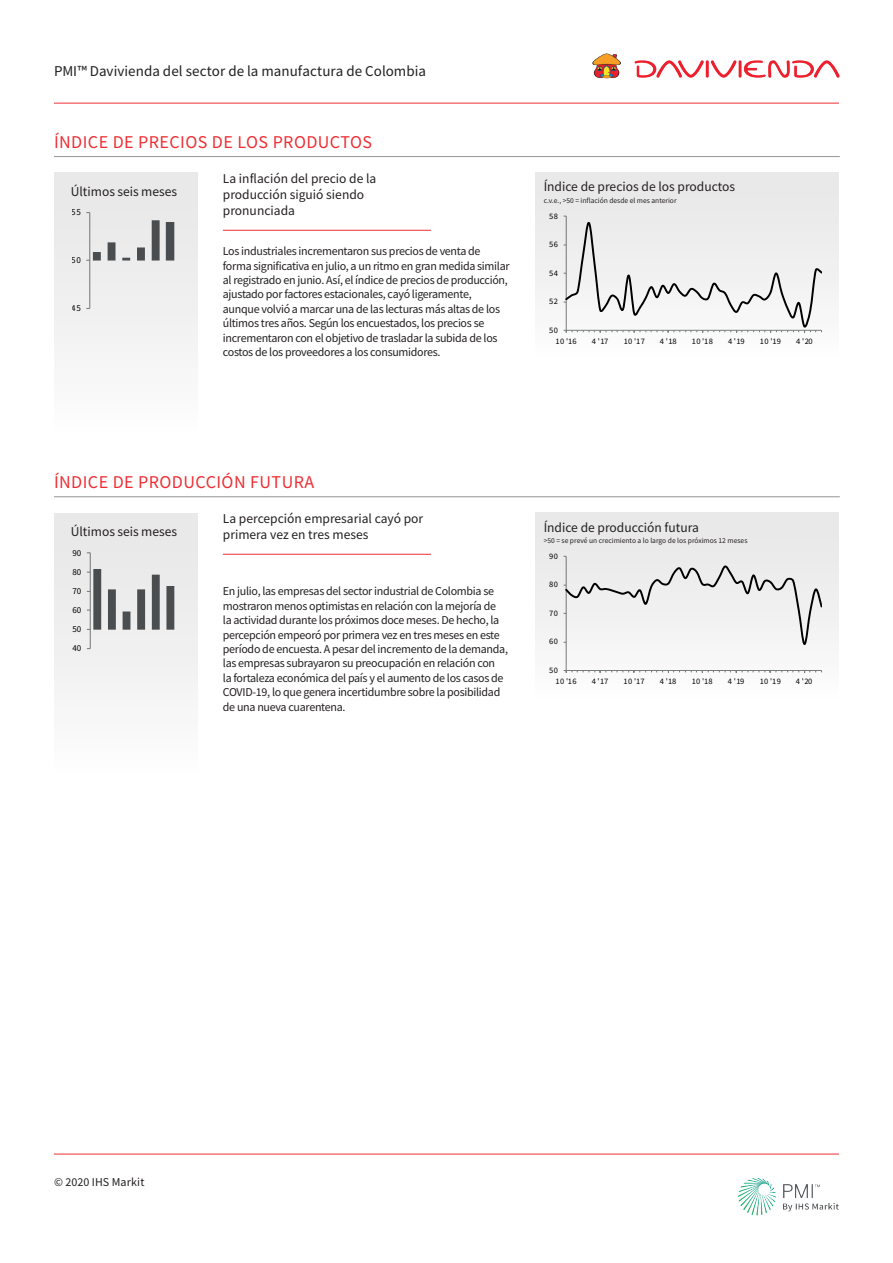
<style>
.page{position:relative;width:893px;height:1263px;background:#fff}
.page>*{position:absolute;margin:0;border:0;box-sizing:border-box;transform-origin:0 0}
.t1{font:18px "Source Sans Pro";letter-spacing:.025em;color:#ee2e33}
.t2{font:15px "Source Sans Pro";letter-spacing:.005em;color:#231f20}
.t3{font:13.5px/16.2px "Source Sans Pro";color:#231f20}
.t4{font:12px/14.4px "Source Sans Pro";letter-spacing:-.025em;color:#231f20}
.t5{font:12px "Source Sans Pro";letter-spacing:.01em;color:#231f20}
.t6{font:9px "Source Sans Pro";letter-spacing:.005em;color:#000001}
.t7{font:8.4px "Source Sans Pro";letter-spacing:.04em;color:#000001}
.t8{font:7.5px "Source Sans Pro";color:#231f20}
</style>
<div class="page">
<hr style="left:54px;top:103px;width:785px;height:1px;background:#ee2e33">
<img style="left:738px;top:1177px;width:101px;height:38px">
<hr style="left:54px;top:1154px;width:785px;height:1px;background:#ee2e33">
<img style="left:592px;top:53px;width:248px;height:26px">
<div style="left:54px;top:173px;width:143px;height:263px;background:#f2f1f1"></div>
<hr style="left:54px;top:156px;width:786px;height:1px;background:#939598">
<div style="left:535px;top:173px;width:304px;height:187px;background:linear-gradient(to right,#f1f1f1,#f1f1f1)"></div>
<svg style="left:564px;top:216px;width:258px;height:117px"></svg>
<div style="left:54px;top:513px;width:143px;height:263px;background:#f2f1f1"></div>
<hr style="left:54px;top:496px;width:786px;height:1px;background:#939598">
<div style="left:535px;top:513px;width:304px;height:187px;background:linear-gradient(to right,#f2f1f2,#f2f2f2)"></div>
<hr style="left:566px;top:556px;width:1px;height:114px;background:#7c7f80">
<svg style="left:564px;top:670px;width:258px;height:3px"></svg>
<svg style="left:564px;top:563px;width:258px;height:83px"></svg>
<hr style="left:89px;top:213px;width:1px;height:95px;background:#7c7f80">
<svg style="left:86px;top:220px;width:88px;height:41px"></svg>
<hr style="left:90px;top:553px;width:1px;height:96px;background:#7c7f80">
<svg style="left:87px;top:569px;width:87px;height:61px"></svg>
<hr style="left:223px;top:230px;width:208px;height:1px;background:#ee2e33">
<hr style="left:223px;top:554px;width:208px;height:1px;background:#ee2e33">
<p class="t2" style="left:54px;top:61px;width:373px">PMI™ Davivienda del sector de la manufactura de Colombia</p>
<h1 class="t1" style="left:54px;top:130px;width:320px">ÍNDICE DE PRECIOS DE LOS PRODUCTOS</h1>
<p class="t3" style="left:71px;top:183px;width:108px">Últimos seis meses</p>
<p class="t6" style="left:72px;top:207px;width:11px">55</p>
<p class="t6" style="left:72px;top:255px;width:11px">50</p>
<p class="t6" style="left:72px;top:302px;width:11px">45</p>
<p class="t3" style="left:223px;top:170px;width:155px">La inflación del precio de la producción siguió siendo pronunciada</p>
<p class="t4" style="left:223px;top:244px;width:288px">Los industriales incrementaron sus precios de venta de forma significativa en julio, a un ritmo en gran medida similar al registrado en junio. Así, el índice de precios de producción, ajustado por factores estacionales, cayó ligeramente, aunque volvió a marcar una de las lecturas más altas de los últimos tres años. Según los encuestados, los precios se incrementaron con el objetivo de trasladar la subida de los costos de los proveedores a los consumidores.</p>
<p class="t3" style="left:544px;top:179px;width:193px">Índice de precios de los productos</p>
<p class="t8" style="left:544px;top:196px;width:134px">c.v.e., &gt;50 = inflación desde el mes anterior</p>
<p class="t7" style="left:549px;top:211px;width:10px">58</p>
<p class="t7" style="left:549px;top:239px;width:10px">56</p>
<p class="t7" style="left:549px;top:268px;width:10px">54</p>
<p class="t7" style="left:549px;top:296px;width:10px">52</p>
<p class="t7" style="left:549px;top:325px;width:10px">50</p>
<p class="t7" style="left:556px;top:336px;width:23px">10 '16</p>
<p class="t7" style="left:592px;top:336px;width:18px">4 '17</p>
<p class="t7" style="left:624px;top:336px;width:23px">10 '17</p>
<p class="t7" style="left:660px;top:336px;width:18px">4 '18</p>
<p class="t7" style="left:692px;top:336px;width:23px">10 '18</p>
<p class="t7" style="left:728px;top:336px;width:18px">4 '19</p>
<p class="t7" style="left:760px;top:336px;width:23px">10 '19</p>
<p class="t7" style="left:796px;top:336px;width:18px">4 '20</p>
<h1 class="t1" style="left:54px;top:471px;width:262px">ÍNDICE DE PRODUCCIÓN FUTURA</h1>
<p class="t3" style="left:71px;top:523px;width:108px">Últimos seis meses</p>
<p class="t6" style="left:72px;top:547px;width:10px">90</p>
<p class="t6" style="left:72px;top:566px;width:10px">80</p>
<p class="t6" style="left:72px;top:585px;width:10px">70</p>
<p class="t6" style="left:72px;top:604px;width:10px">60</p>
<p class="t6" style="left:72px;top:623px;width:10px">50</p>
<p class="t6" style="left:72px;top:642px;width:10px">40</p>
<p class="t3" style="left:223px;top:510px;width:202px">La percepción empresarial cayó por primera vez en tres meses</p>
<p class="t4" style="left:223px;top:584px;width:287px">En julio, las empresas del sector industrial de Colombia se mostraron menos optimistas en relación con la mejoría de<br>la actividad durante los próximos doce meses. De hecho, la percepción empeoró por primera vez en tres meses en este período de encuesta. A pesar del incremento de la demanda, las empresas subrayaron su preocupación en relación con<br>la fortaleza económica del país y el aumento de los casos de COVID-19, lo que genera incertidumbre sobre la posibilidad de una nueva cuarentena.</p>
<p class="t3" style="left:544px;top:519px;width:157px">Índice de producción futura</p>
<p class="t8" style="left:544px;top:536px;width:205px">&gt;50 = se prevé un crecimiento a lo largo de los próximos 12 meses</p>
<p class="t7" style="left:549px;top:551px;width:10px">90</p>
<p class="t7" style="left:549px;top:579px;width:10px">80</p>
<p class="t7" style="left:549px;top:608px;width:10px">70</p>
<p class="t7" style="left:549px;top:636px;width:10px">60</p>
<p class="t7" style="left:549px;top:665px;width:10px">50</p>
<p class="t7" style="left:556px;top:676px;width:23px">10 '16</p>
<p class="t7" style="left:592px;top:676px;width:18px">4 '17</p>
<p class="t7" style="left:624px;top:676px;width:23px">10 '17</p>
<p class="t7" style="left:660px;top:676px;width:18px">4 '18</p>
<p class="t7" style="left:692px;top:676px;width:23px">10 '18</p>
<p class="t7" style="left:728px;top:676px;width:18px">4 '19</p>
<p class="t7" style="left:760px;top:676px;width:23px">10 '19</p>
<p class="t7" style="left:796px;top:676px;width:18px">4 '20</p>
<p class="t5" style="left:54px;top:1175px;width:92px">© 2020 IHS Markit</p>
</div>
